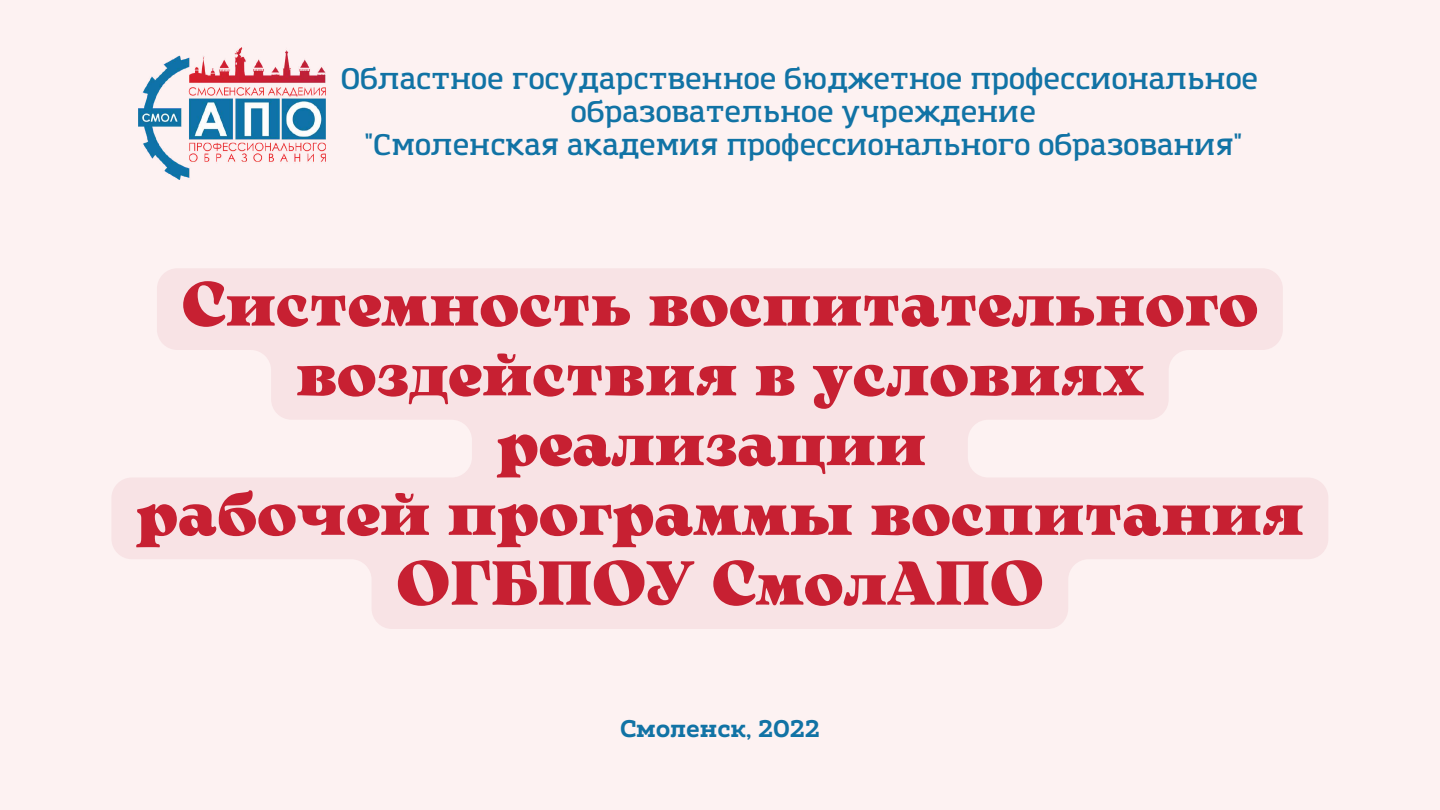
<style>
.page{position:relative;width:1440px;height:810px;background:#fdf2f2}
.page>*{position:absolute;margin:0;border:0;box-sizing:border-box;transform-origin:0 0}
.t1{font:800 61.8px/69.8px "Arsenica Antiqua";color:#c72032;text-align:center}
.t2{font:600 29.3px/33px "Amazing Grotesk";letter-spacing:-.005em;color:#1173a5;text-align:center}
.t3{font:700 24px "Amazing Slab";color:#1173a5}
</style>
<div class="page">
<img style="left:139px;top:47px;width:186px;height:132px">
<svg style="left:112px;top:268px;width:1216px;height:361px;fill:#f8e3e5"></svg>
<p class="t2" style="left:341px;top:64px;width:919px">Областное государственное бюджетное профессиональное образовательное учреждение<br>"Смоленская академия профессионального образования"</p>
<h1 class="t1" style="left:136px;top:274px;width:1169px">Системность воспитательного воздействия в условиях реализации<br>рабочей программы воспитания<br>ОГБПОУ СмолАПО</h1>
<p class="t3" style="left:620px;top:714px;width:201px">Смоленск, 2022</p>
</div>
